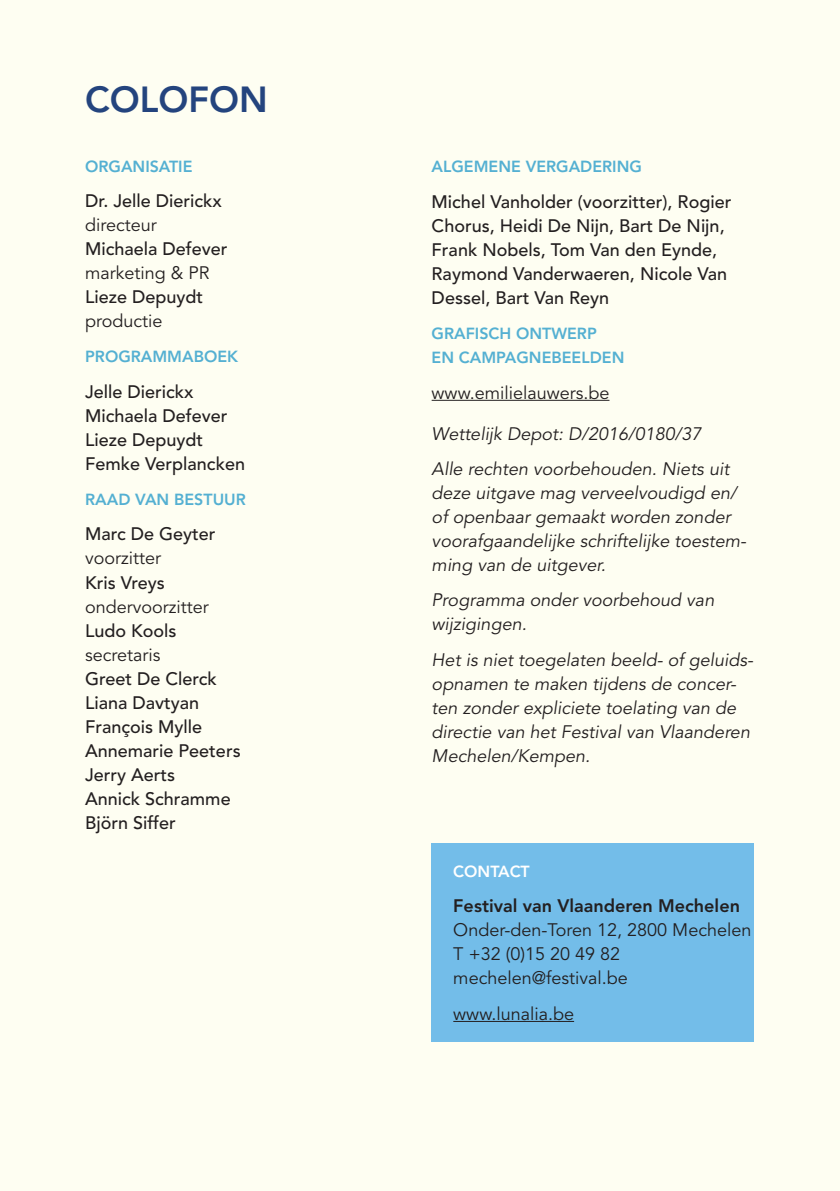
<style>
.page{position:relative;width:840px;height:1191px;background:#fff}
.page>*{position:absolute;margin:0;border:0;box-sizing:border-box;transform-origin:0 0}
.t1{font:800 36px "Avenir LT Std";color:#24447e}
.t2{font:italic 18px/24px "Avenir LT Std";color:#231f20}
.t3{font:500 18px/24px "Avenir LT Std";color:#231f20}
.t4{font:18px "Avenir LT Std";color:#231f20}
.t5{font:800 18px "Avenir LT Std";color:#231f20}
.t6{font:800 16px "Avenir LT Std";color:#54b0d2}
.t7{font:800 16px "Avenir LT Std";color:#fff}
</style>
<div class="page">
<div style="left:0;top:0;width:839px;height:1191px;background:#fefef2"></div>
<div style="left:431px;top:843px;width:322px;height:198px;background:#73bde9"></div>
<hr style="left:453px;top:1021px;width:120px;height:1px;background:#231f20">
<hr style="left:431px;top:400px;width:178px;height:1px;background:#231f20">
<p class="t1" style="left:85px;top:78px;width:184px">COLOFON</p>
<p class="t6" style="left:85px;top:157px;width:109px">ORGANISATIE</p>
<p class="t3" style="left:85px;top:189px;width:138px">Dr. Jelle Dierickx</p>
<p class="t4" style="left:85px;top:214px;width:73px">directeur</p>
<p class="t3" style="left:85px;top:237px;width:144px">Michaela Defever</p>
<p class="t4" style="left:85px;top:262px;width:126px">marketing &amp; PR</p>
<p class="t3" style="left:85px;top:285px;width:120px">Lieze Depuydt</p>
<p class="t4" style="left:85px;top:310px;width:79px">productie</p>
<p class="t6" style="left:85px;top:347px;width:154px">PROGRAMMABOEK</p>
<p class="t3" style="left:85px;top:380px;width:110px">Jelle Dierickx</p>
<p class="t3" style="left:85px;top:404px;width:144px">Michaela Defever<br>Lieze Depuydt</p>
<p class="t3" style="left:85px;top:452px;width:161px">Femke Verplancken</p>
<p class="t6" style="left:85px;top:490px;width:162px">RAAD VAN BESTUUR</p>
<p class="t3" style="left:85px;top:523px;width:132px">Marc De Geyter</p>
<p class="t4" style="left:85px;top:548px;width:77px">voorzitter</p>
<p class="t3" style="left:85px;top:571px;width:81px">Kris Vreys</p>
<p class="t4" style="left:85px;top:596px;width:125px">ondervoorzitter</p>
<p class="t3" style="left:85px;top:619px;width:93px">Ludo Kools</p>
<p class="t4" style="left:85px;top:644px;width:77px">secretaris</p>
<p class="t3" style="left:85px;top:667px;width:133px">Greet De Clerck</p>
<p class="t3" style="left:85px;top:691px;width:116px">Liana Davtyan</p>
<p class="t3" style="left:85px;top:715px;width:118px">François Mylle</p>
<p class="t3" style="left:85px;top:739px;width:157px">Annemarie Peeters</p>
<p class="t3" style="left:85px;top:763px;width:91px">Jerry Aerts</p>
<p class="t3" style="left:85px;top:787px;width:147px">Annick Schramme</p>
<p class="t3" style="left:85px;top:811px;width:92px">Björn Siffer</p>
<p class="t6" style="left:431px;top:157px;width:212px">ALGEMENE VERGADERING</p>
<p class="t3" style="left:431px;top:190px;width:301px">Michel Vanholder (voorzitter), Rogier<br>Chorus, Heidi De Nijn, Bart De Nijn,<br>Frank Nobels, Tom Van den Eynde,<br>Raymond Vanderwaeren, Nicole Van<br>Dessel, Bart Van Reyn</p>
<p class="t6" style="left:431px;top:324px;width:167px">GRAFISCH ONTWERP</p>
<p class="t6" style="left:431px;top:348px;width:194px">EN CAMPAGNEBEELDEN</p>
<p class="t4" style="left:431px;top:382px;width:179px">www.emilielauwers.be</p>
<p class="t2" style="left:431px;top:422px;width:271px">Wettelijk Depot: D/2016/0180/37</p>
<p class="t2" style="left:431px;top:457px;width:316px">Alle rechten voorbehouden. Niets uit deze uitgave mag verveelvoudigd en/ of openbaar gemaakt worden zonder voorafgaandelijke schriftelijke toestem&shy;ming van de uitgever.</p>
<p class="t2" style="left:431px;top:588px;width:284px">Programma onder voorbehoud van wijzigingen.</p>
<p class="t2" style="left:431px;top:648px;width:323px">Het is niet toegelaten beeld- of geluids&shy;opnamen te maken tijdens de concer&shy;ten zonder expliciete toelating van de directie van het Festival van Vlaanderen Mechelen/Kempen.</p>
<p class="t7" style="left:453px;top:862px;width:78px">CONTACT</p>
<p class="t5" style="left:453px;top:895px;width:288px">Festival van Vlaanderen Mechelen</p>
<p class="t4" style="left:453px;top:919px;width:299px">Onder-den-Toren 12, 2800 Mechelen</p>
<p class="t4" style="left:453px;top:943px;width:168px">T +32 (0)15 20 49 82</p>
<p class="t4" style="left:453px;top:967px;width:176px">mechelen@festival.be</p>
<p class="t4" style="left:453px;top:1003px;width:122px">www.lunalia.be</p>
</div>
